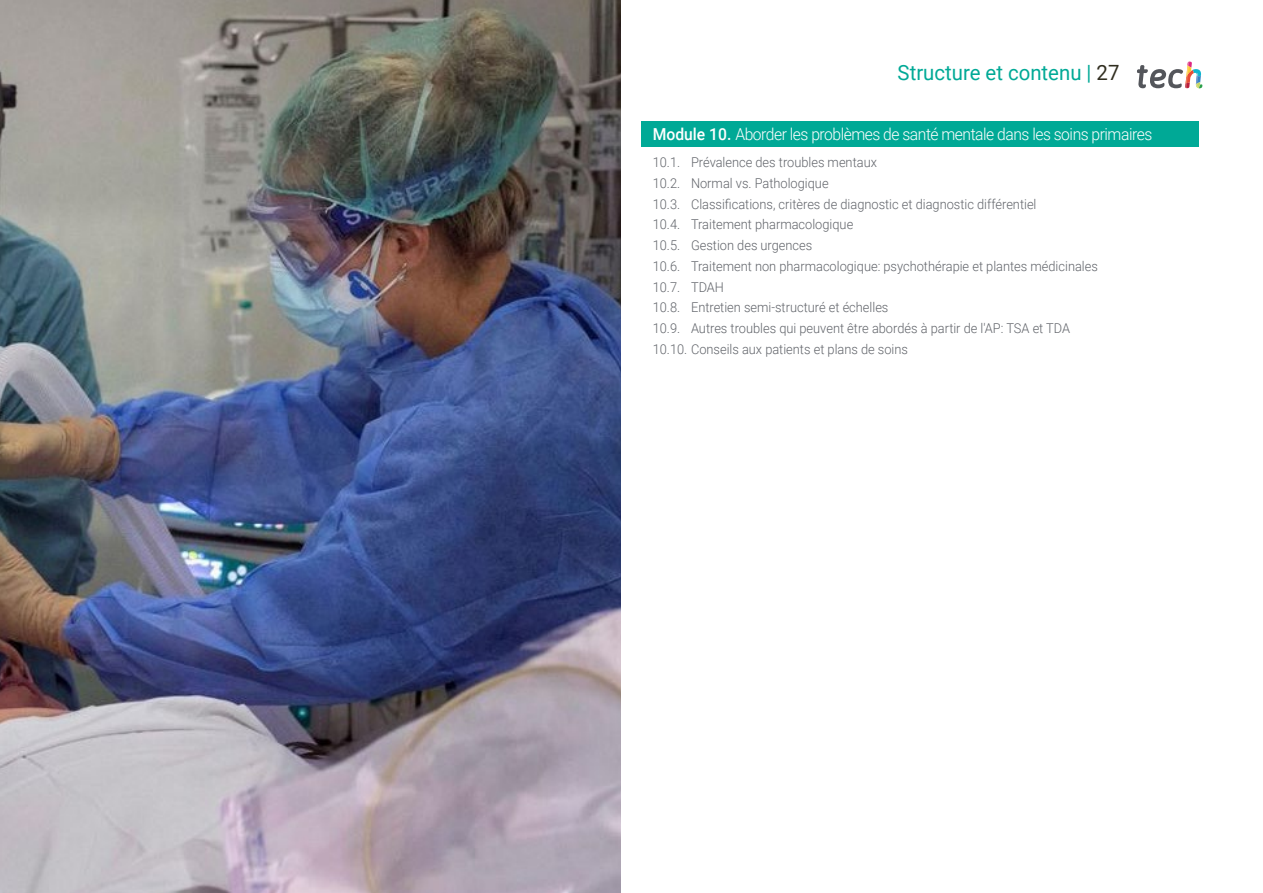
<style>
.page{position:relative;width:1263px;height:893px;background:#fff}
.page>*{position:absolute;margin:0;border:0;box-sizing:border-box;transform-origin:0 0}
.t1{font:21px "Roboto";color:#00a996}
.t2{font:300 16.5px "Roboto";letter-spacing:-.03em;color:#fff;scale:.95 1}
.t3{font:300 13.5px/20.7px "Roboto";color:#61646a;scale:.95 1}
.s1{color:#312e20}
.s2{font-weight:500}
</style>
<div class="page">
<img style="left:0;top:0;width:621px;height:893px">
<svg style="left:1137px;top:62px;width:65px;height:27px"></svg>
<div style="left:642px;top:121px;width:557px;height:25px;background:#00a996"></div>
<h1 class="t1" style="left:898px;top:57px;width:223px">Structure et contenu | <span class="s1">27</span></h1>
<p class="t2" style="left:653px;top:123px;width:527px"><span class="s2">Module 10.</span> Aborder les problèmes de santé mentale dans les soins primaires</p>
<p class="t3" style="left:653px;top:151px;width:470px">10.1. Prévalence des troubles mentaux<br>10.2. Normal vs. Pathologique<br>10.3. Classifications, critères de diagnostic et diagnostic différentiel<br>10.4. Traitement pharmacologique<br>10.5. Gestion des urgences<br>10.6. Traitement non pharmacologique: psychothérapie et plantes médicinales 10.7. TDAH<br>10.8. Entretien semi-structuré et échelles<br>10.9. Autres troubles qui peuvent être abordés à partir de l'AP: TSA et TDA 10.10. Conseils aux patients et plans de soins</p>
</div>
